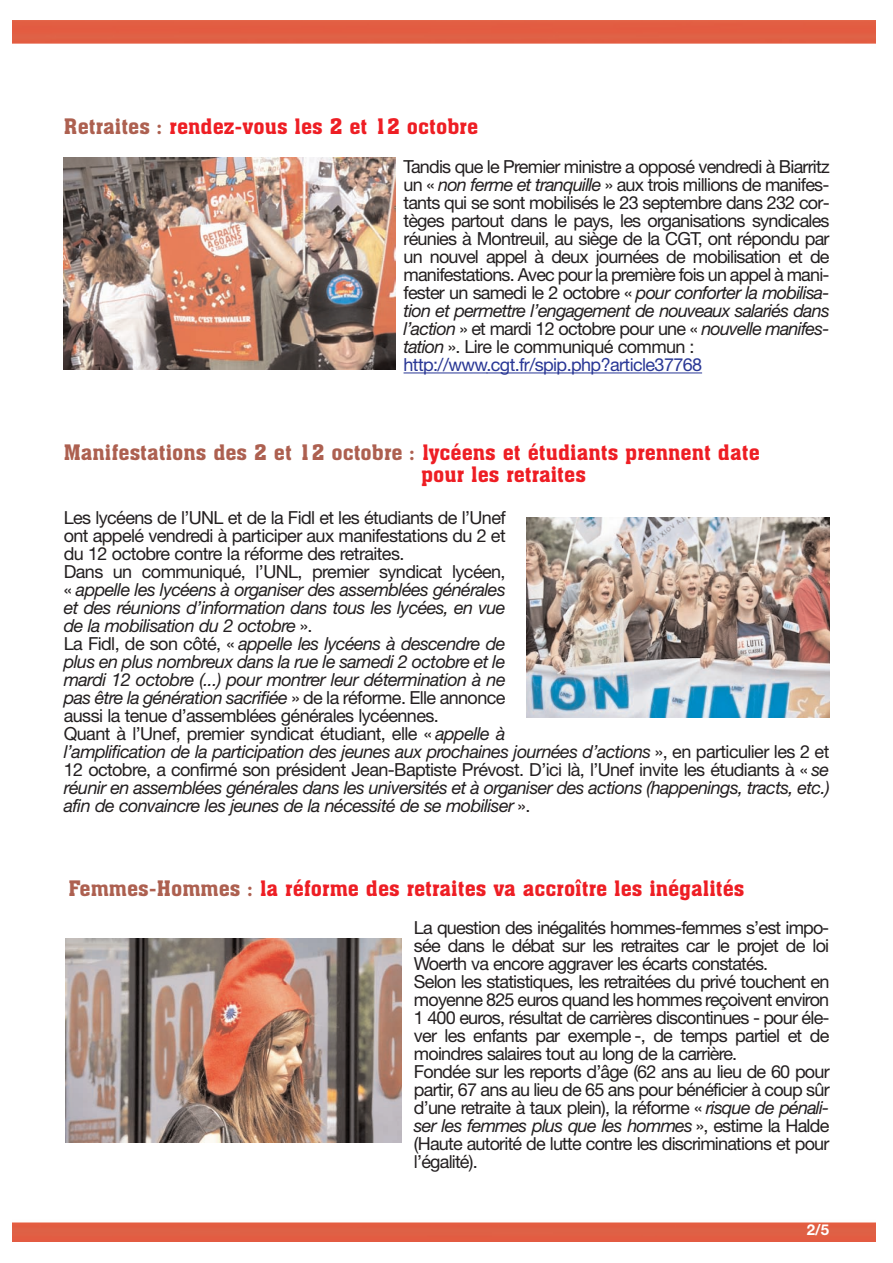
<style>
.page{position:relative;width:893px;height:1263px;background:#fff}
.page>*{position:absolute;margin:0;border:0;box-sizing:border-box;transform-origin:0 0}
.t1{font:21px/22.5px "Aachen BT";color:#ee1e24}
.t2{font:18px/18px "Helvetica Neue";letter-spacing:-.045em;color:#231f20}
.t3{font:italic 18px/18px "Helvetica Neue";letter-spacing:-.035em;color:#231f20}
.t4{font:700 15px "Helvetica Neue";color:#fff}
.s1{color:#ad6050}
.s2{font-style:italic}
.s3{color:#293795}
.s4{font-style:normal}
</style>
<div class="page">
<img style="left:12px;top:20px;width:863px;height:1221px">
<div style="left:507px;top:517px;width:322px;height:215px;background:#fff"></div>
<img style="left:527px;top:517px;width:302px;height:200px">
<hr style="left:404px;top:372px;width:83px;height:1px;background:#293795">
<hr style="left:486px;top:372px;width:216px;height:1px;background:#293795">
<div style="left:64px;top:157px;width:338px;height:213px;background:linear-gradient(to bottom,#fff,#fff)"></div>
<img style="left:64px;top:157px;width:331px;height:213px">
<div style="left:65px;top:920px;width:347px;height:232px;background:#fff"></div>
<img style="left:65px;top:939px;width:336px;height:203px">
<p class="t1" style="left:64px;top:116px;width:416px"><span class="s1">Retraites :</span> rendez-vous les 2 et 12 octobre</p>
<p class="t2" style="left:404px;top:157px;width:428px">Tandis que le Premier ministre a opposé vendredi à Biarritz un « <span class="s2">non ferme et tranquille</span> » aux trois millions de manifes&shy;tants qui se sont mobilisés le 23 septembre dans 232 cor&shy;tèges partout dans le pays, les organisations syndicales réunies à Montreuil, au siège de la CGT, ont répondu par un nouvel appel à deux journées de mobilisation et de manifestations. Avec pour la première fois un appel à mani&shy;fester un samedi le 2 octobre « <span class="s2">pour conforter la mobilisa&shy;tion et permettre l’engagement de nouveaux salariés dans l’action</span> » et mardi 12 octobre pour une « <span class="s2">nouvelle manifes&shy;tation</span> ». Lire le communiqué commun : <span class="s3">http://www.cgt.fr/spip.php?article37768</span></p>
<p class="t1" style="left:421px;top:441px;width:340px;text-indent:-357px"><span class="s1">Manifestations des 2 et 12 octobre :</span> lycéens et étudiants prennent date pour les retraites</p>
<p class="t3" style="left:64px;top:508px;width:767px"><span class="s4">Les lycéens de l’UNL et de la Fidl et les étudiants de l’Unef<br>ont appelé vendredi à participer aux manifestations du 2 et<br>du 12 octobre contre la réforme des retraites.<br>Dans un communiqué, l’UNL, premier syndicat lycéen,<br>«</span> appelle les lycéens à organiser des assemblées générales<br>et des réunions d’information dans tous les lycées, en vue<br>de la mobilisation du 2 octobre <span class="s4">».<br>La Fidl, de son côté, «</span> appelle les lycéens à descendre de<br>plus en plus nombreux dans la rue le samedi 2 octobre et le<br>mardi 12 octobre (...) pour montrer leur détermination à ne<br>pas être la génération sacrifiée <span class="s4">» de la réforme. Elle annonce<br>aussi la tenue d’assemblées générales lycéennes.<br>Quant à l’Unef, premier syndicat étudiant, elle «</span> appelle à<br>l’amplification de la participation des jeunes aux prochaines journées d’actions <span class="s4">», en particulier les 2 et 12 octobre, a confirmé son président Jean-Baptiste Prévost. D’ici là, l’Unef invite les étudiants à «</span> se réunir en assemblées générales dans les universités et à organiser des actions (happenings, tracts, etc.) afin de convaincre les jeunes de la nécessité de se mobiliser <span class="s4">».</span></p>
<p class="t1" style="left:69px;top:877px;width:677px"><span class="s1">Femmes-Hommes :</span> la réforme des retraites va accroître les inégalités</p>
<p class="t2" style="left:414px;top:918px;width:417px">La question des inégalités hommes-femmes s’est impo&shy;sée dans le débat sur les retraites car le projet de loi Woerth va encore aggraver les écarts constatés.<br>Selon les statistiques, les retraitées du privé touchent en moyenne 825 euros quand les hommes reçoivent environ 1 400 euros, résultat de carrières discontinues - pour éle&shy;ver les enfants par exemple -, de temps partiel et de moindres salaires tout au long de la carrière.<br>Fondée sur les reports d’âge (62 ans au lieu de 60 pour partir, 67 ans au lieu de 65 ans pour bénéficier à coup sûr d’une retraite à taux plein), la réforme « <span class="s2">risque de pénali&shy;ser les femmes plus que les hommes</span> », estime la Halde (Haute autorité de lutte contre les discriminations et pour l’égalité).</p>
<p class="t4" style="left:807px;top:1220px;width:24px">2/5</p>
</div>
